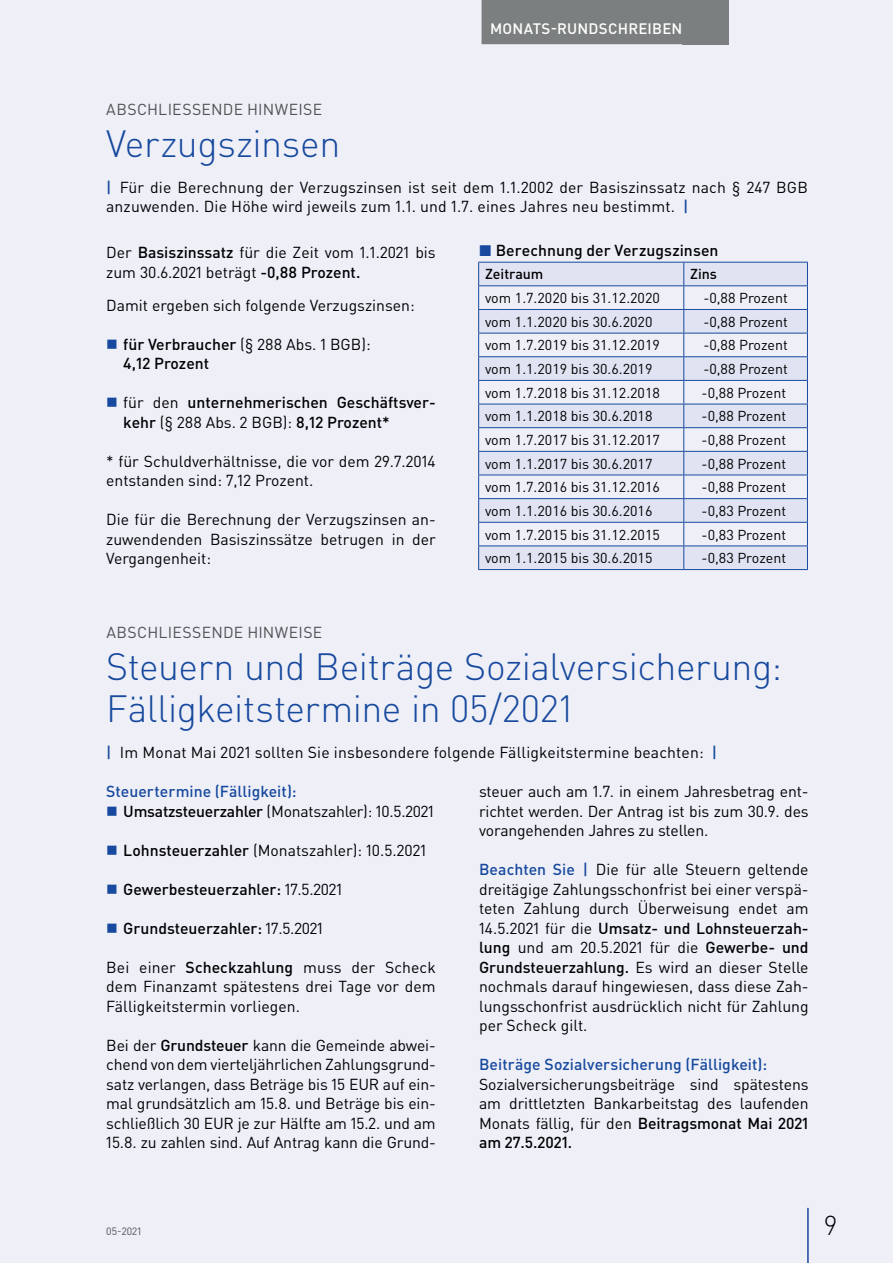
<style>
.page{position:relative;width:893px;height:1263px;background:#eff0f7}
.page>*{position:absolute;margin:0;border:0;box-sizing:border-box;transform-origin:0 0}
.t1{font:300 37.5px/42px "DIN Pro";letter-spacing:-.01em;color:#17499e}
.t2{font:300 27px "DIN Pro";color:#000002}
.t3{font:15.75px/19.5px "DIN Pro";color:#000002;text-align:justify}
.t4{font:500 15.75px/19.5px "DIN Pro";color:#000002}
.t5{font:500 15.75px/19.5px "DIN Pro";letter-spacing:.005em;color:#17499e}
.t6{font:15.75px "DIN Pro";letter-spacing:.015em;color:#4f5152}
.t7{font:500 15px "DIN Pro";letter-spacing:.015em;color:#fff}
.t8{font:14.25px "DIN Pro";color:#000002}
.t9{font:500 14.25px "DIN Pro";color:#000002}
.t10{font:10.5px "DIN Pro";color:#4f5152}
.s1{font-weight:500;color:#17499e}
.s2{font-weight:500}
.s3{font-weight:400}
.s4{color:#17499e}
.s5{color:#000002}
.s6{font-weight:400;color:#000002}
</style>
<div class="page">
<div style="left:682px;top:0;width:47px;height:44px;background:#7c7f7f"></div>
<div style="left:482px;top:0;width:209px;height:44px;background:#7c7f7f"></div>
<hr style="left:807px;top:1208px;width:2px;height:55px;background:#18469d">
<div style="left:479px;top:263px;width:328px;height:306px;background:#e0e3f1"></div>
<svg style="left:479px;top:286px;width:328px;height:259px"></svg>
<hr style="left:478px;top:262px;width:206px;height:1px;background:#17499e">
<hr style="left:684px;top:262px;width:124px;height:1px;background:#17499e">
<hr style="left:478px;top:285px;width:206px;height:1px;background:#17499e">
<hr style="left:684px;top:285px;width:124px;height:1px;background:#17499e">
<hr style="left:478px;top:309px;width:206px;height:1px;background:#17499e">
<hr style="left:684px;top:309px;width:124px;height:1px;background:#17499e">
<hr style="left:478px;top:333px;width:206px;height:1px;background:#17499e">
<hr style="left:684px;top:333px;width:124px;height:1px;background:#17499e">
<hr style="left:478px;top:356px;width:206px;height:1px;background:#17499e">
<hr style="left:684px;top:356px;width:124px;height:1px;background:#17499e">
<hr style="left:478px;top:380px;width:206px;height:1px;background:#17499e">
<hr style="left:684px;top:380px;width:124px;height:1px;background:#17499e">
<hr style="left:478px;top:404px;width:206px;height:1px;background:#17499e">
<hr style="left:684px;top:404px;width:124px;height:1px;background:#17499e">
<hr style="left:478px;top:427px;width:206px;height:1px;background:#17499e">
<hr style="left:684px;top:427px;width:124px;height:1px;background:#17499e">
<hr style="left:478px;top:451px;width:206px;height:1px;background:#17499e">
<hr style="left:684px;top:451px;width:124px;height:1px;background:#17499e">
<hr style="left:478px;top:475px;width:206px;height:1px;background:#17499e">
<hr style="left:684px;top:475px;width:124px;height:1px;background:#17499e">
<hr style="left:478px;top:498px;width:206px;height:1px;background:#17499e">
<hr style="left:684px;top:498px;width:124px;height:1px;background:#17499e">
<hr style="left:478px;top:522px;width:206px;height:1px;background:#17499e">
<hr style="left:684px;top:522px;width:124px;height:1px;background:#17499e">
<hr style="left:478px;top:545px;width:206px;height:1px;background:#17499e">
<svg style="left:478px;top:263px;width:1px;height:306px"></svg>
<hr style="left:684px;top:545px;width:124px;height:1px;background:#17499e">
<svg style="left:683px;top:263px;width:1px;height:306px"></svg>
<svg style="left:807px;top:263px;width:1px;height:306px"></svg>
<hr style="left:478px;top:569px;width:206px;height:1px;background:#17499e">
<hr style="left:684px;top:569px;width:124px;height:1px;background:#17499e">
<p class="t7" style="left:490px;top:18px;width:194px">MONATS-RUNDSCHREIBEN</p>
<p class="t6" style="left:106px;top:98px;width:217px">ABSCHLIESSENDE HINWEISE</p>
<h1 class="t1" style="left:106px;top:121px;width:236px">Verzugszinsen</h1>
<p class="t3" style="left:106px;top:177px;width:703px"><span class="s1">|</span> Für die Berechnung der Verzugszinsen ist seit dem 1.1.2002 der Basiszinssatz nach § 247 BGB anzuwenden. Die Höhe wird jeweils zum 1.1. und 1.7. eines Jahres neu bestimmt. <span class="s1">|</span></p>
<p class="t3" style="left:106px;top:242px;width:331px">Der <span class="s2">Basiszinssatz</span> für die Zeit vom 1.1.2021 bis zum 30.6.2021 beträgt <span class="s2">-0,88 Prozent.</span></p>
<p class="t3" style="left:106px;top:295px;width:310px">Damit ergeben sich folgende Verzugszinsen:</p>
<p class="t4" style="left:123px;top:334px;width:249px">für Verbraucher <span class="s3">(§ 288 Abs. 1 BGB):<br></span>4,12 Prozent</p>
<p class="t4" style="left:123px;top:392px;width:314px"><span class="s3">für den</span> unternehmerischen Geschäftsver&shy;kehr <span class="s3">(§ 288 Abs. 2 BGB):</span> 8,12 Prozent*</p>
<p class="t3" style="left:106px;top:451px;width:331px">* für Schuldverhältnisse, die vor dem 29.7.2014 entstanden sind: 7,12 Prozent.</p>
<p class="t3" style="left:106px;top:509px;width:331px">Die für die Berechnung der Verzugszinsen an&shy;zuwendenden Basiszinssätze betrugen in der Vergangenheit:</p>
<p class="t4" style="left:479px;top:240px;width:241px"><span class="s4">◼</span> Berechnung der Verzugszinsen</p>
<p class="t9" style="left:485px;top:265px;width:60px">Zeitraum</p>
<p class="t9" style="left:690px;top:265px;width:28px">Zins</p>
<p class="t8" style="left:485px;top:288px;width:176px">vom 1.7.2020 bis 31.12.2020</p>
<p class="t8" style="left:703px;top:288px;width:86px">-0,88 Prozent</p>
<p class="t8" style="left:485px;top:312px;width:169px">vom 1.1.2020 bis 30.6.2020</p>
<p class="t8" style="left:703px;top:312px;width:86px">-0,88 Prozent</p>
<p class="t8" style="left:485px;top:335px;width:176px">vom 1.7.2019 bis 31.12.2019</p>
<p class="t8" style="left:703px;top:335px;width:86px">-0,88 Prozent</p>
<p class="t8" style="left:485px;top:359px;width:169px">vom 1.1.2019 bis 30.6.2019</p>
<p class="t8" style="left:703px;top:359px;width:86px">-0,88 Prozent</p>
<p class="t8" style="left:485px;top:383px;width:176px">vom 1.7.2018 bis 31.12.2018</p>
<p class="t8" style="left:702px;top:383px;width:86px">-0,88 Prozent</p>
<p class="t8" style="left:485px;top:406px;width:169px">vom 1.1.2018 bis 30.6.2018</p>
<p class="t8" style="left:702px;top:406px;width:86px">-0,88 Prozent</p>
<p class="t8" style="left:485px;top:430px;width:176px">vom 1.7.2017 bis 31.12.2017</p>
<p class="t8" style="left:702px;top:430px;width:86px">-0,88 Prozent</p>
<p class="t8" style="left:485px;top:454px;width:169px">vom 1.1.2017 bis 30.6.2017</p>
<p class="t8" style="left:702px;top:454px;width:86px">-0,88 Prozent</p>
<p class="t8" style="left:485px;top:477px;width:176px">vom 1.7.2016 bis 31.12.2016</p>
<p class="t8" style="left:702px;top:477px;width:86px">-0,88 Prozent</p>
<p class="t8" style="left:485px;top:501px;width:169px">vom 1.1.2016 bis 30.6.2016</p>
<p class="t8" style="left:702px;top:501px;width:86px">-0,83 Prozent</p>
<p class="t8" style="left:485px;top:525px;width:176px">vom 1.7.2015 bis 31.12.2015</p>
<p class="t8" style="left:702px;top:525px;width:86px">-0,83 Prozent</p>
<p class="t8" style="left:485px;top:548px;width:169px">vom 1.1.2015 bis 30.6.2015</p>
<p class="t8" style="left:702px;top:548px;width:86px">-0,83 Prozent</p>
<p class="t6" style="left:106px;top:622px;width:217px">ABSCHLIESSENDE HINWEISE</p>
<h1 class="t1" style="left:106px;top:644px;width:677px">Steuern und Beiträge Sozialversicherung:<br>Fälligkeitstermine in 05/2021</h1>
<p class="t3" style="left:106px;top:742px;width:612px"><span class="s1">|</span> Im Monat Mai 2021 sollten Sie insbesondere folgende Fälligkeitstermine beachten: <span class="s1">|</span></p>
<p class="t5" style="left:123px;top:781px;width:312px;text-indent:-17px">Steuertermine (Fälligkeit):<br><span class="s5">Umsatzsteuerzahler</span> <span class="s6">(Monatszahler): 10.5.2021</span></p>
<p class="t3" style="left:123px;top:840px;width:304px"><span class="s2">Lohnsteuerzahler</span> (Monatszahler): 10.5.2021</p>
<p class="t4" style="left:123px;top:879px;width:220px">Gewerbesteuerzahler: <span class="s3">17.5.2021</span></p>
<p class="t4" style="left:123px;top:918px;width:201px">Grundsteuerzahler: <span class="s3">17.5.2021</span></p>
<p class="t3" style="left:106px;top:957px;width:331px">Bei einer <span class="s2">Scheckzahlung</span> muss der Scheck dem Finanzamt spätestens drei Tage vor dem Fälligkeitstermin vorliegen.</p>
<p class="t3" style="left:106px;top:1035px;width:331px">Bei der <span class="s2">Grundsteuer</span> kann die Gemeinde abwei&shy;chend von dem vierteljährlichen Zahlungsgrund&shy;satz verlangen, dass Beträge bis 15 EUR auf ein&shy;mal grundsätzlich am 15.8. und Beträge bis ein&shy;schließlich 30 EUR je zur Hälfte am 15.2. und am 15.8. zu zahlen sind. Auf Antrag kann die Grund-</p>
<p class="t3" style="left:479px;top:781px;width:331px">steuer auch am 1.7. in einem Jahresbetrag ent&shy;richtet werden. Der Antrag ist bis zum 30.9. des vorangehenden Jahres zu stellen.</p>
<p class="t3" style="left:479px;top:859px;width:331px"><span class="s1">Beachten Sie |</span> Die für alle Steuern geltende dreitägige Zahlungsschonfrist bei einer verspä&shy;teten Zahlung durch Überweisung endet am 14.5.2021 für die <span class="s2">Umsatz- und Lohnsteuerzah&shy;lung</span> und am 20.5.2021 für die <span class="s2">Gewerbe- und Grundsteuerzahlung.</span> Es wird an dieser Stelle nochmals darauf hingewiesen, dass diese Zah&shy;lungsschonfrist ausdrücklich nicht für Zahlung per Scheck gilt.</p>
<p class="t5" style="left:479px;top:1054px;width:290px">Beiträge Sozialversicherung (Fälligkeit):</p>
<p class="t3" style="left:479px;top:1074px;width:331px">Sozialversicherungsbeiträge sind spätestens am drittletzten Bankarbeitstag des laufenden Monats fällig, für den <span class="s2">Beitragsmonat Mai 2021 am 27.5.2021.</span></p>
<p class="t10" style="left:106px;top:1224px;width:37px">05-2021</p>
<h2 class="t2" style="left:824px;top:1207px;width:14px">9</h2>
</div>
